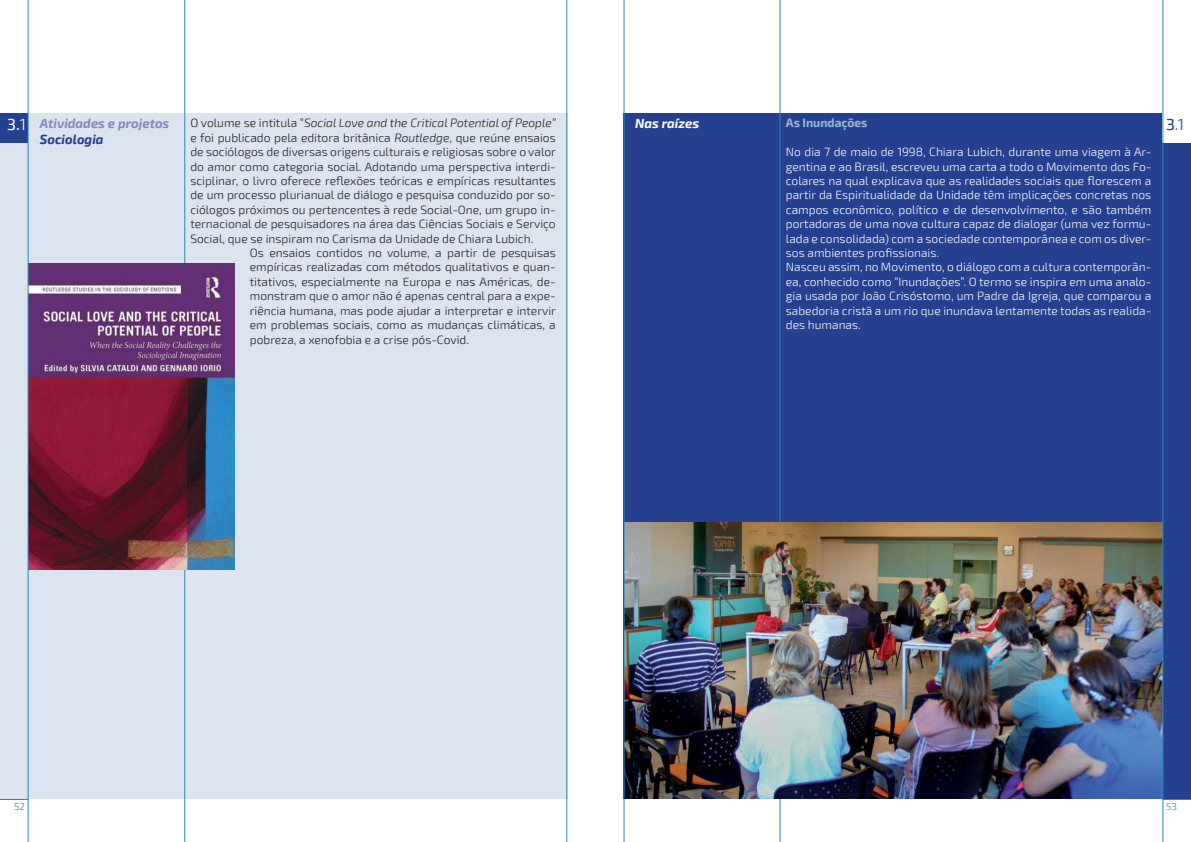
<style>
.page{position:relative;width:1191px;height:842px;background:#fff}
.page>*{position:absolute;margin:0;border:0;box-sizing:border-box;transform-origin:0 0}
.t1{font:300 16px "Exo 2";color:#24408e}
.t2{font:italic 700 13px "Exo 2";color:#8788ba}
.t3{font:italic 700 13px "Exo 2";color:#24408e}
.t4{font:italic 700 13px "Exo 2";color:#fff}
.t5{font:300 12px "Exo 2";color:#221f1f}
.t6{font:300 12px/14.4px "Exo 2";color:#fff}
.t7{font:italic 300 12px "Exo 2";color:#221f1f}
.t8{font:700 12px "Exo 2";color:#98b6d6}
.t9{font:300 10px "Exo 2";color:#2f85b8}
.s1{font-style:normal}
.s2{font-style:italic}
.s3{font-weight:500;font-style:normal;font-size:16px;color:#fff}
.s4{font-weight:300;font-style:normal;font-size:16px;color:#fff}
.s5{font-weight:500}
</style>
<div class="page">
<div style="left:0;top:113px;width:567px;height:686px;background:#dce4f0"></div>
<div style="left:624px;top:113px;width:567px;height:686px;background:#24408e"></div>
<div style="left:0;top:113px;width:28px;height:30px;background:#24408e"></div>
<div style="left:1162px;top:113px;width:29px;height:30px;background:#fff"></div>
<svg style="left:0;top:799px;width:28px;height:1px"></svg>
<svg style="left:1163px;top:799px;width:28px;height:1px"></svg>
<hr style="left:184px;top:0;width:1px;height:842px;background:#2f85b8">
<hr style="left:779px;top:0;width:1px;height:842px;background:#2f85b8">
<hr style="left:566px;top:0;width:1px;height:842px;background:#2f85b8">
<img style="left:29px;top:264px;width:205px;height:306px">
<img style="left:624px;top:523px;width:538px;height:276px">
<hr style="left:623px;top:0;width:1px;height:842px;background:#2f85b8">
<hr style="left:1162px;top:0;width:1px;height:842px;background:#2f85b8">
<hr style="left:28px;top:0;width:1px;height:842px;background:#2f85b8">
<p class="t4" style="left:635px;top:118px;width:66px">Nas raízes</p>
<p class="t7" style="left:190px;top:119px;width:367px"><span class="s1">O volume se intitula “</span>Social Love and the Critical Potential of People”</p>
<p class="t5" style="left:190px;top:131px;width:367px">e foi publicado pela editora britânica <span class="s2">Routledge</span>, que reúne ensaios</p>
<p class="t5" style="left:190px;top:145px;width:367px">de sociólogos de diversas origens culturais e religiosas sobre o valor</p>
<p class="t5" style="left:190px;top:160px;width:367px">do amor como categoria social. Adotando uma perspectiva interdi-</p>
<p class="t5" style="left:190px;top:174px;width:367px">sciplinar, o livro oferece reflexões teóricas e empíricas resultantes</p>
<p class="t5" style="left:190px;top:188px;width:367px">de um processo plurianual de diálogo e pesquisa conduzido por so-</p>
<p class="t5" style="left:190px;top:203px;width:367px">ciólogos próximos ou pertencentes à rede Social-One, um grupo in-</p>
<p class="t5" style="left:190px;top:217px;width:367px">ternacional de pesquisadores na área das Ciências Sociais e Serviço</p>
<p class="t5" style="left:190px;top:232px;width:344px">Social, que se inspiram no Carisma da Unidade de Chiara Lubich.</p>
<p class="t5" style="left:250px;top:246px;width:307px">Os ensaios contidos no volume, a partir de pesquisas</p>
<p class="t5" style="left:250px;top:260px;width:307px">empíricas realizadas com métodos qualitativos e quan-</p>
<p class="t5" style="left:250px;top:275px;width:307px">titativos, especialmente na Europa e nas Américas, de-</p>
<p class="t5" style="left:250px;top:289px;width:307px">monstram que o amor não é apenas central para a expe-</p>
<p class="t5" style="left:250px;top:304px;width:307px">riência humana, mas pode ajudar a interpretar e intervir</p>
<p class="t5" style="left:250px;top:318px;width:307px">em problemas sociais, como as mudanças climáticas, a</p>
<p class="t5" style="left:250px;top:332px;width:221px">pobreza, a xenofobia e a crise pós-Covid.</p>
<p class="t8" style="left:786px;top:118px;width:83px">As Inundações</p>
<p class="t6" style="left:786px;top:145px;width:367px">No dia 7 de maio de 1998, Chiara Lubich, durante uma viagem à Ar&shy;gentina e ao Brasil, escreveu uma carta a todo o Movimento dos Fo&shy;colares na qual explicava que as realidades sociais que florescem a partir da Espiritualidade da Unidade têm implicações concretas nos campos econômico, político e de desenvolvimento, e são também portadoras de uma nova cultura capaz de dialogar (uma vez formu&shy;lada e consolidada) com a sociedade contemporânea e com os diver&shy;sos ambientes profissionais.<br>Nasceu assim, no Movimento, o diálogo com a cultura contemporân&shy;ea, conhecido como “Inundações”. O termo se inspira em uma analo&shy;gia usada por João Crisóstomo, um Padre da Igreja, que comparou a sabedoria cristã a um rio que inundava lentamente todas as realida&shy;des humanas.</p>
<p class="t2" style="left:7px;top:118px;width:164px"><span class="s3">3.</span><span class="s4">1</span> Atividades e projetos</p>
<h1 class="t1" style="left:1166px;top:115px;width:20px"><span class="s5">3</span>.1</h1>
<p class="t3" style="left:40px;top:134px;width:65px">Sociologia</p>
<p class="t9" style="left:14px;top:801px;width:12px">52</p>
<p class="t9" style="left:1166px;top:801px;width:12px">53</p>
</div>
